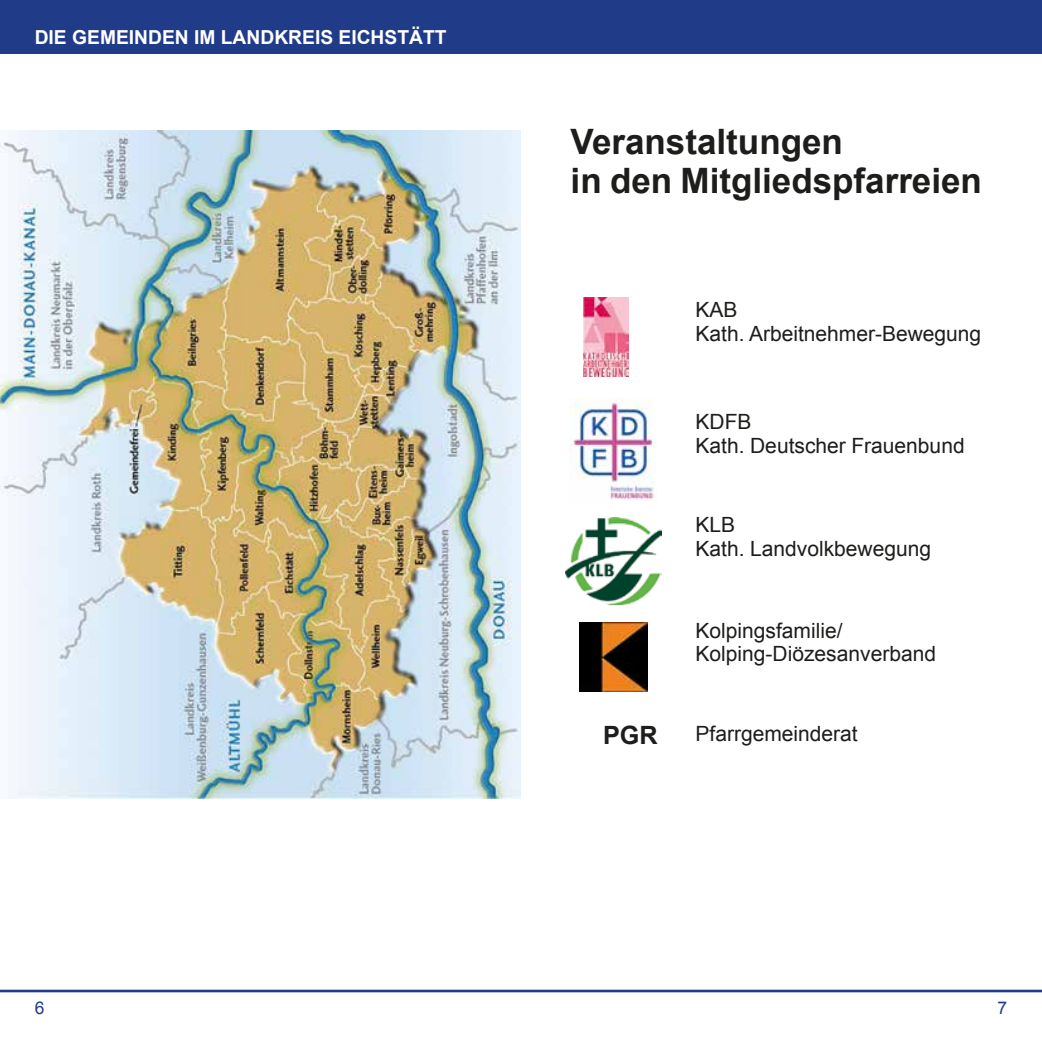
<style>
.page{position:relative;width:1042px;height:1042px;background:#fff}
.page>*{position:absolute;margin:0;border:0;box-sizing:border-box;transform-origin:0 0}
.t1{font:700 35px/38.5px "Arial";color:#1d1d1b}
.t2{font:700 25.2px "Arial";color:#1d1d1b}
.t3{font:21px/23.6px "Arial";color:#1d1d1b}
.t4{font:700 19.25px "Arial";color:#fff}
.t5{font:17.5px "Arial";color:#203c89}
</style>
<div class="page">
<div style="left:0;top:0;width:1042px;height:53px;background:#203c89"></div>
<hr style="left:0;top:989px;width:1042px;height:3px;background:#203c89">
<img style="left:0;top:131px;width:521px;height:667px">
<img style="left:579px;top:623px;width:68px;height:68px">
<img style="left:583px;top:298px;width:46px;height:78px">
<img style="left:570px;top:399px;width:84px;height:101px">
<img style="left:565px;top:517px;width:96px;height:88px">
<p class="t4" style="left:35px;top:24px;width:413px">DIE GEMEINDEN IM LANDKREIS EICHSTÄTT</p>
<h1 class="t1" style="left:570px;top:124px;width:413px">Veranstaltungen<br>in den Mitgliedspfarreien</h1>
<p class="t3" style="left:695px;top:298px;width:287px">KAB<br>Kath. Arbeitnehmer-Bewegung</p>
<p class="t3" style="left:695px;top:410px;width:271px">KDFB<br>Kath. Deutscher Frauenbund</p>
<p class="t3" style="left:695px;top:513px;width:237px">KLB<br>Kath. Landvolkbewegung</p>
<p class="t3" style="left:695px;top:619px;width:242px">Kolpingsfamilie/<br>Kolping-Diözesanverband</p>
<p class="t2" style="left:603px;top:718px;width:56px">PGR</p>
<p class="t3" style="left:695px;top:722px;width:164px">Pfarrgemeinderat</p>
<p class="t5" style="left:35px;top:996px;width:11px">6</p>
<p class="t5" style="left:997px;top:996px;width:11px">7</p>
</div>
